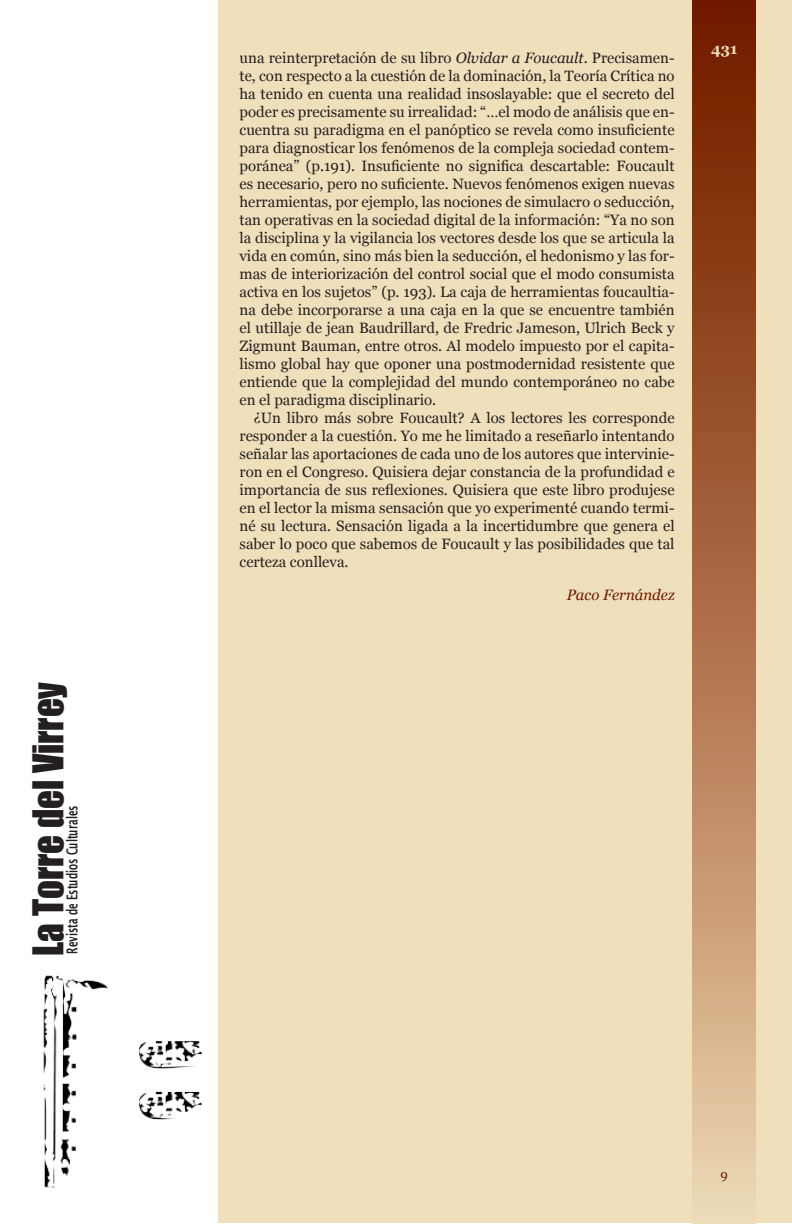
<style>
.page{position:relative;width:792px;height:1224px;background:#fff}
.page>*{position:absolute;margin:0;border:0;box-sizing:border-box;transform-origin:0 0}
.t1{font:39px "Impact";color:#231f20;scale:.95 1}
.Estilo_de_párrafo_2{font:15px/18px "Georgia";color:#231f20;text-align:justify}
.t2{font:600 15px "Lucida Sans";color:#231f20;scale:.63 1}
.Estilo_de_párrafo_2-2{font:italic 15px "Georgia";color:#701900}
.t3{font:700 15px "Georgia";color:#efdfbb}
.t4{font:13px "Georgia";color:#701900}
.s1{font-style:italic}
</style>
<div class="page">
<div style="left:218px;top:0;width:574px;height:1224px;background:#efdfbb"></div>
<div style="left:693px;top:0;width:63px;height:1224px;background:linear-gradient(to bottom,#6e1200,#edd1ab)"></div>
<img style="left:43px;top:975px;width:160px;height:213px">
<h1 class="t1" style="left:18px;top:956px;width:290px;rotate:-90deg">La Torre del Virrey</h1>
<p class="t2" style="left:63px;top:954px;width:238px;rotate:-90deg">Revista de Estudios Culturales</p>
<p class="Estilo_de_párrafo_2" style="left:240px;top:49px;width:437px">una reinterpretación de su libro <span class="s1">Olvidar a Foucault</span>. Precisamen&shy;te, con respecto a la cuestión de la dominación, la Teoría Crítica no ha tenido en cuenta una realidad insoslayable: que el secreto del poder es precisamente su irrealidad: “…el modo de análisis que en&shy;cuentra su paradigma en el panóptico se revela como insuficiente para diagnosticar los fenómenos de la compleja sociedad contem&shy;poránea” (p.191). Insuficiente no significa descartable: Foucault es necesario, pero no suficiente. Nuevos fenómenos exigen nuevas herramientas, por ejemplo, las nociones de simulacro o seducción, tan operativas en la sociedad digital de la información: “Ya no son la disciplina y la vigilancia los vectores desde los que se articula la vida en común, sino más bien la seducción, el hedonismo y las for&shy;mas de interiorización del control social que el modo consumista activa en los sujetos” (p. 193). La caja de herramientas foucaultia&shy;na debe incorporarse a una caja en la que se encuentre también el utillaje de jean Baudrillard, de Fredric Jameson, Ulrich Beck y Zigmunt Bauman, entre otros. Al modelo impuesto por el capita&shy;lismo global hay que oponer una postmodernidad resistente que entiende que la complejidad del mundo contemporáneo no cabe en el paradigma disciplinario.</p>
<p class="Estilo_de_párrafo_2" style="left:240px;top:409px;width:437px;text-indent:14px">¿Un libro más sobre Foucault? A los lectores les corresponde responder a la cuestión. Yo me he limitado a reseñarlo intentando señalar las aportaciones de cada uno de los autores que intervinie&shy;ron en el Congreso. Quisiera dejar constancia de la profundidad e importancia de sus reflexiones. Quisiera que este libro produjese en el lector la misma sensación que yo experimenté cuando termi&shy;né su lectura. Sensación ligada a la incertidumbre que genera el saber lo poco que sabemos de Foucault y las posibilidades que tal certeza conlleva.</p>
<p class="Estilo_de_párrafo_2-2" style="left:567px;top:585px;width:109px">Paco Fernández</p>
<p class="t3" style="left:711px;top:39px;width:28px">431</p>
<p class="t4" style="left:721px;top:1167px;width:9px">9</p>
</div>
